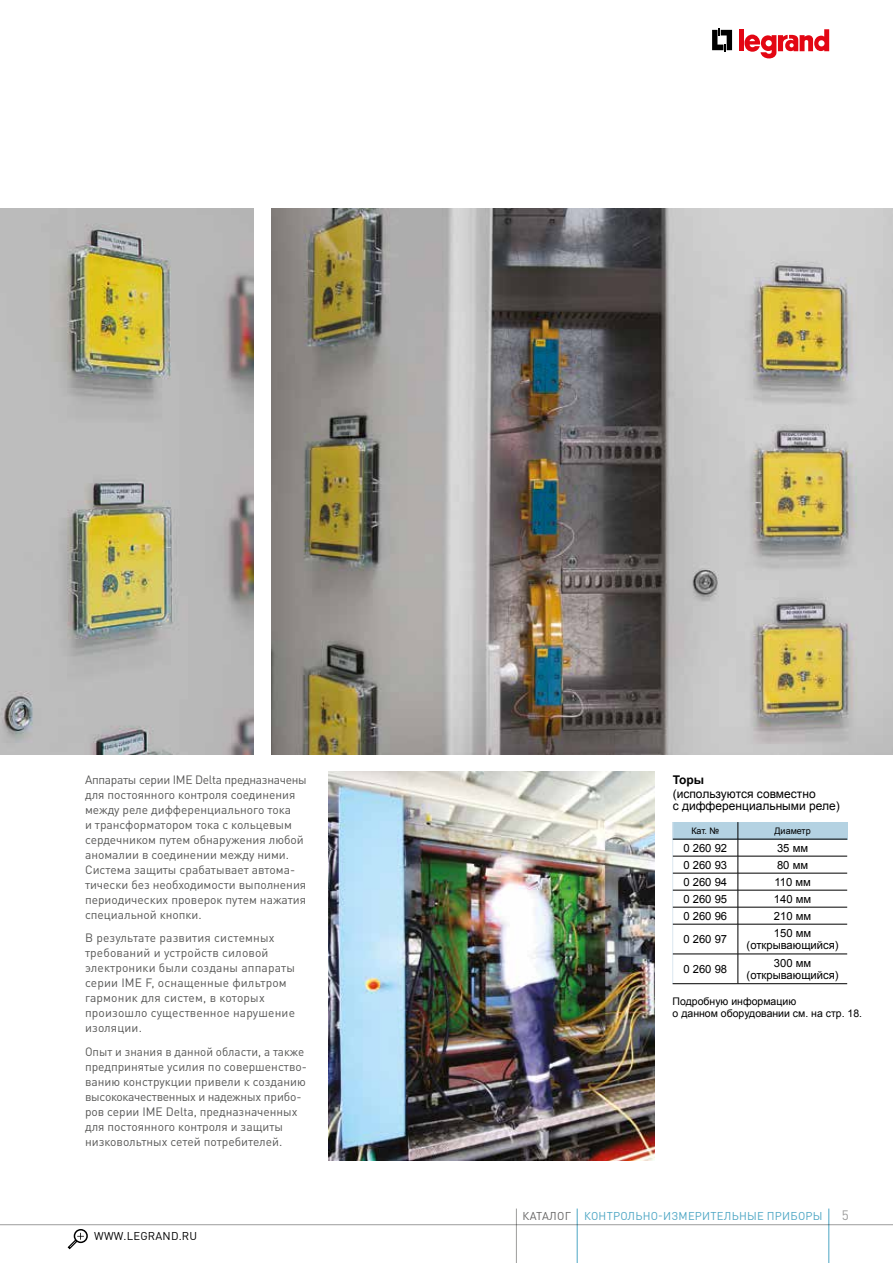
<style>
.page{position:relative;width:893px;height:1263px;background:#fff}
.page>*{position:absolute;margin:0;border:0;box-sizing:border-box;transform-origin:0 0}
.t1{font:13.5px "DIN Pro";color:#9d9d9c}
.t2{font:12px/15px "DIN Pro";color:#575756}
.t3{font:12px/12px "Arial";color:#000}
.t4{font:700 12px "Arial";color:#000}
.t5{font:11.25px/12px "Arial";color:#000;text-align:center}
.t6{font:11.25px "DIN Pro";letter-spacing:.02em;color:#4da6c4}
.t7{font:11.25px "DIN Pro";letter-spacing:.02em;color:#000}
.t8{font:10.5px/12px "Arial";color:#000}
.t9{font:9px "Arial";color:#000}
.s1{color:#646363}
</style>
<div class="page">
<svg style="left:712px;top:28px;width:20px;height:24px"></svg>
<hr style="left:739px;top:29px;width:4px;height:22px;background:#e30613">
<svg style="left:744px;top:29px;width:85px;height:30px"></svg>
<div style="left:673px;top:822px;width:65px;height:17px;background:#b4d2e2"></div>
<div style="left:738px;top:822px;width:109px;height:17px;background:#b4d2e2"></div>
<svg style="left:672px;top:822px;width:1px;height:102px"></svg>
<hr style="left:672px;top:924px;width:1px;height:30px;background:#dbe7f0">
<svg style="left:672px;top:954px;width:1px;height:29px"></svg>
<hr style="left:673px;top:839px;width:65px;height:1px;background:#000">
<hr style="left:738px;top:839px;width:109px;height:1px;background:#000">
<hr style="left:673px;top:856px;width:65px;height:1px;background:#000">
<hr style="left:738px;top:856px;width:109px;height:1px;background:#000">
<hr style="left:673px;top:873px;width:65px;height:1px;background:#000">
<hr style="left:738px;top:873px;width:109px;height:1px;background:#000">
<hr style="left:673px;top:890px;width:65px;height:1px;background:#000">
<hr style="left:738px;top:890px;width:109px;height:1px;background:#000">
<hr style="left:673px;top:907px;width:65px;height:1px;background:#000">
<hr style="left:738px;top:907px;width:109px;height:1px;background:#000">
<svg style="left:738px;top:822px;width:1px;height:102px"></svg>
<hr style="left:673px;top:924px;width:65px;height:1px;background:#000">
<hr style="left:738px;top:924px;width:109px;height:1px;background:#000">
<hr style="left:738px;top:924px;width:1px;height:30px;background:#000">
<hr style="left:673px;top:954px;width:65px;height:1px;background:#000">
<hr style="left:738px;top:954px;width:109px;height:1px;background:#000">
<svg style="left:738px;top:954px;width:1px;height:29px"></svg>
<hr style="left:673px;top:983px;width:65px;height:1px;background:#000">
<hr style="left:738px;top:983px;width:109px;height:1px;background:#000">
<img style="left:0;top:208px;width:253px;height:547px">
<img style="left:329px;top:771px;width:326px;height:390px">
<img style="left:271px;top:208px;width:622px;height:547px">
<hr style="left:828px;top:1208px;width:1px;height:55px;background:#4da6c4">
<hr style="left:577px;top:1208px;width:1px;height:55px;background:#4da6c4">
<hr style="left:516px;top:1208px;width:1px;height:55px;background:#9d9d9c">
<hr style="left:0;top:1224px;width:893px;height:1px;background:#9d9d9c">
<div style="left:74px;top:1229px;width:14px;height:14px;border:2px solid #000;border-radius:50%"></div>
<svg style="left:67px;top:1233px;width:17px;height:17px"></svg>
<p class="t2" style="left:85px;top:771px;width:223px">Аппараты серии IME Delta предназначены для постоянного контроля соединения между реле дифференциального тока<br>и трансформатором тока с кольцевым сердечником путем обнаружения любой аномалии в соединении между ними.<br>Система защиты срабатывает автома&shy;тически без необходимости выполнения периодических проверок путем нажатия специальной кнопки.</p>
<p class="t2" style="left:85px;top:929px;width:212px">В результате развития системных требований и устройств силовой электроники были созданы аппараты серии IME F, оснащенные фильтром гармоник для систем, в которых произошло существенное нарушение изоляции.</p>
<p class="t2" style="left:85px;top:1043px;width:223px">Опыт и знания в данной области, а также предпринятые усилия по совершенство&shy;ванию конструкции привели к созданию высококачественных и надежных прибо&shy;ров серии IME Delta, предназначенных для постоянного контроля и защиты низковольтных сетей потребителей.</p>
<p class="t7" style="left:94px;top:1227px;width:104px">WWW.LEGRAND.RU</p>
<p class="t4" style="left:673px;top:772px;width:33px">Торы</p>
<p class="t3" style="left:673px;top:788px;width:169px">(используются совместно<br>с дифференциальными реле)</p>
<p class="t9" style="left:691px;top:825px;width:29px">Кат. №</p>
<p class="t9" style="left:774px;top:825px;width:38px">Диаметр</p>
<p class="t5" style="left:683px;top:842px;width:45px">0 260 92</p>
<p class="t5" style="left:777px;top:842px;width:33px">35 мм</p>
<p class="t5" style="left:683px;top:859px;width:45px">0 260 93</p>
<p class="t5" style="left:777px;top:859px;width:33px">80 мм</p>
<p class="t5" style="left:683px;top:876px;width:45px">0 260 94</p>
<p class="t5" style="left:774px;top:876px;width:38px">110 мм</p>
<p class="t5" style="left:683px;top:893px;width:45px">0 260 95</p>
<p class="t5" style="left:774px;top:893px;width:39px">140 мм</p>
<p class="t5" style="left:683px;top:910px;width:45px">0 260 96</p>
<p class="t5" style="left:774px;top:910px;width:39px">210 мм</p>
<p class="t5" style="left:683px;top:933px;width:45px">0 260 97</p>
<p class="t5" style="left:747px;top:927px;width:94px">150 мм (открывающийся)</p>
<p class="t5" style="left:683px;top:963px;width:45px">0 260 98</p>
<p class="t5" style="left:747px;top:957px;width:94px">300 мм (открывающийся)</p>
<p class="t8" style="left:673px;top:996px;width:191px">Подробную информацию<br>о данном оборудовании см. на стр. 18.</p>
<p class="t6" style="left:522px;top:1207px;width:302px"><span class="s1">КАТАЛОГ</span> КОНТРОЛЬНО-ИЗМЕРИТЕЛЬНЫЕ ПРИБОРЫ</p>
<p class="t1" style="left:842px;top:1205px;width:9px">5</p>
</div>
